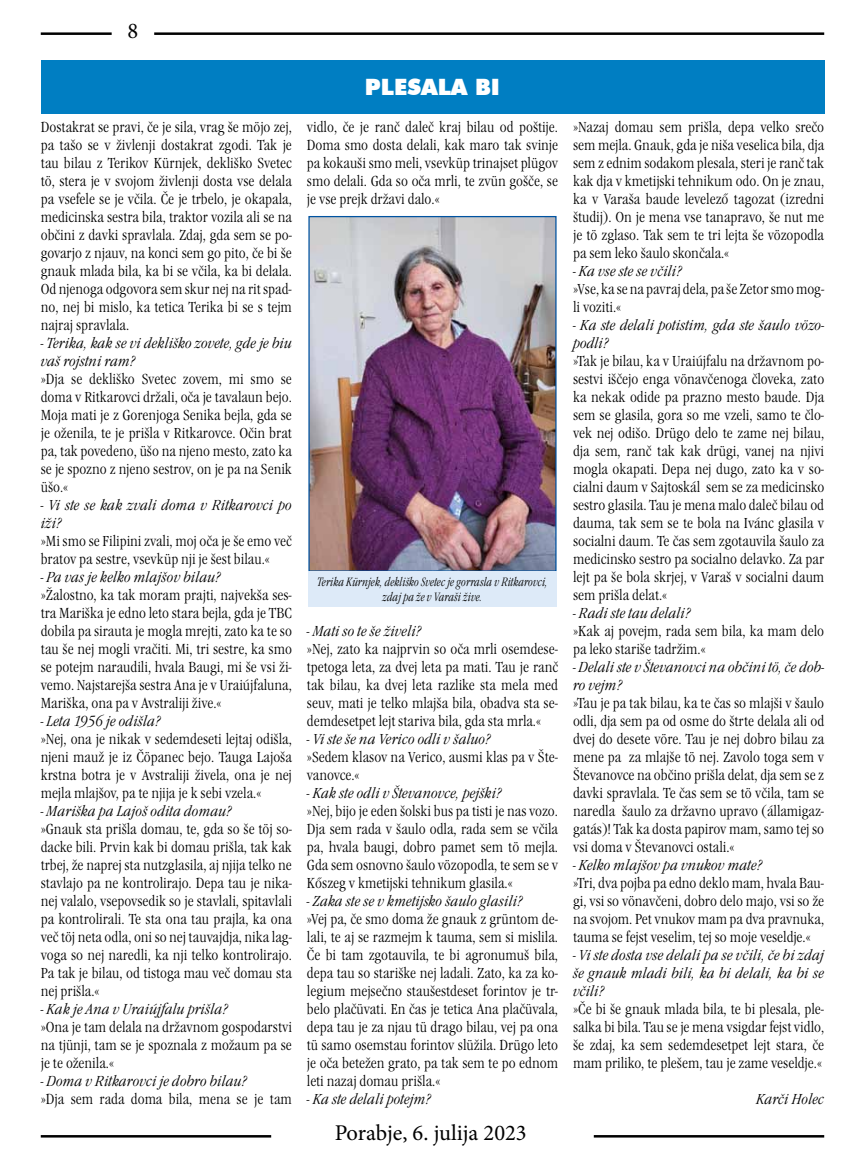
<style>
.page{position:relative;width:865px;height:1170px;background:#fff}
.page>*{position:absolute;margin:0;border:0;box-sizing:border-box;transform-origin:0 0}
.t1{font:22.5px "Minion Pro";color:#000}
.t2{font:900 22.5px "Futura BT";color:#fff}
.t3{font:15px/18px "Garamond Itc TEE Ligh Cond";color:#000;text-align:justify;scale:1.05 1}
.t4{font:15px/18px "Garamond Itc TEE Ligh Cond Ital";color:#000;scale:1.05 1}
.t5{font:12.5px/15px "Garamond Itc TEE Ligh Cond Ital";color:#000;text-align:center;scale:.9 1}
</style>
<div class="page">
<hr style="left:41px;top:32px;width:71px;height:3px;background:#000">
<hr style="left:154px;top:32px;width:670px;height:3px;background:#000">
<hr style="left:41px;top:1134px;width:230px;height:3px;background:#000">
<hr style="left:594px;top:1134px;width:230px;height:3px;background:#000">
<div style="left:41px;top:60px;width:783px;height:53px;background:#007ec2"></div>
<img style="left:310px;top:218px;width:244px;height:351px">
<div style="left:308px;top:216px;width:248px;height:355px;border:1px solid #0053a1"></div>
<div style="left:308px;top:571px;width:248px;height:36px;background:#ddeaf8"></div>
<h1 class="t1" style="left:127px;top:15px;width:12px">8</h1>
<p class="t3" style="left:41px;top:118px;width:241px">Dostakrat se pravi, če je sila, vrag še möjo zej, pa tašo se v živlenji dostakrat zgodi. Tak je tau bilau z Terikov Kürnjek, dekliško Svetec tö, stera je v svojom živlenji dosta vse delala pa vsefele se je včila. Če je trbelo, je okapala, medicinska sestra bila, traktor vozila ali se na občini z davki spravlala. Zdaj, gda sem se po&shy;govarjo z njauv, na konci sem go pito, če bi še gnauk mlada bila, ka bi se včila, ka bi delala.<br>Od njenoga odgovora sem skur nej na rit spad&shy;no, nej bi mislo, ka tetica Terika bi se s tejm najraj spravlala.</p>
<p class="t4" style="left:41px;top:334px;width:241px">- Terika, kak se vi dekliško zovete, gde je biu vaš rojstni ram?</p>
<p class="t3" style="left:41px;top:370px;width:241px">»Dja se dekliško Svetec zovem, mi smo se doma v Ritkarovci držali, oča je tavalaun bejo.<br>Moja mati je z Gorenjoga Senika bejla, gda se je oženila, te je prišla v Ritkarovce. Očin brat pa, tak povedeno, üšo na njeno mesto, zato ka se je spozno z njeno sestrov, on je pa na Senik üšo.«</p>
<p class="t4" style="left:41px;top:496px;width:241px">- Vi ste se kak zvali doma v Ritkarovci po iži?</p>
<p class="t3" style="left:41px;top:532px;width:241px">»Mi smo se Filipini zvali, moj oča je še emo več bratov pa sestre, vsevküp nji je šest bilau.«</p>
<p class="t4" style="left:41px;top:568px;width:173px">- Pa vas je kelko mlajšov bilau?</p>
<p class="t3" style="left:41px;top:586px;width:241px">»Žalostno, ka tak moram prajti, najvekša ses&shy;tra Mariška je edno leto stara bejla, gda je TBC dobila pa sirauta je mogla mrejti, zato ka te so tau še nej mogli vračiti. Mi, tri sestre, ka smo se potejm naraudili, hvala Baugi, mi še vsi ži&shy;vemo. Najstarejša sestra Ana je v Uraiújfaluna, Mariška, ona pa v Avstraliji žive.«</p>
<p class="t4" style="left:41px;top:712px;width:116px">- Leta 1956 je odišla?</p>
<p class="t3" style="left:41px;top:730px;width:241px">»Nej, ona je nikak v sedemdeseti lejtaj odišla, njeni mauž je iz Čöpanec bejo. Tauga Lajoša krstna botra je v Avstraliji živela, ona je nej mejla mlajšov, pa te njija je k sebi vzela.«</p>
<p class="t4" style="left:41px;top:802px;width:184px">- Mariška pa Lajoš odita domau?</p>
<p class="t3" style="left:41px;top:820px;width:241px">»Gnauk sta prišla domau, te, gda so še töj so&shy;dacke bili. Prvin kak bi domau prišla, tak kak trbej, že naprej sta nutzglasila, aj njija telko ne stavlajo pa ne kontrolirajo. Depa tau je nika&shy;nej valalo, vsepovsedik so je stavlali, spitavlali pa kontrolirali. Te sta ona tau prajla, ka ona več töj neta odla, oni so nej tauvajdja, nika lag&shy;voga so nej naredli, ka nji telko kontrolirajo.<br>Pa tak je bilau, od tistoga mau več domau sta nej prišla.«</p>
<p class="t4" style="left:41px;top:1000px;width:180px">- Kak je Ana v Uraiújfalu prišla?</p>
<p class="t3" style="left:41px;top:1018px;width:241px">»Ona je tam delala na državnom gospodarstvi na tjünji, tam se je spoznala z možaum pa se je te oženila.«</p>
<p class="t4" style="left:41px;top:1072px;width:198px">- Doma v Ritkarovci je dobro bilau?</p>
<p class="t3" style="left:41px;top:1090px;width:241px">»Dja sem rada doma bila, mena se je tam</p>
<h1 class="t2" style="left:365px;top:74px;width:32px">PLESALA</h1>
<h1 class="t2" style="left:475px;top:74px;width:23px">BI</h1>
<p class="t3" style="left:307px;top:118px;width:241px">vidlo, če je ranč daleč kraj bilau od poštije.<br>Doma smo dosta delali, kak maro tak svinje pa kokauši smo meli, vsevküp trinajset plügov smo delali. Gda so oča mrli, te zvün gošče, se je vse prejk državi dalo.«</p>
<p class="t5" style="left:317px;top:575px;width:257px">Terika Kürnjek, dekliško Svetec je gorrasla v Ritkarovci, zdaj pa že v Varaši žive.</p>
<p class="t4" style="left:307px;top:622px;width:111px">- Mati so te še živeli?</p>
<p class="t3" style="left:307px;top:640px;width:241px">»Nej, zato ka najprvin so oča mrli osemdese&shy;tpetoga leta, za dvej leta pa mati. Tau je ranč tak bilau, ka dvej leta razlike sta mela med seuv, mati je telko mlajša bila, obadva sta se&shy;demdesetpet lejt stariva bila, gda sta mrla.«</p>
<p class="t4" style="left:307px;top:730px;width:177px">- Vi ste še na Verico odli v šaluo?</p>
<p class="t3" style="left:307px;top:748px;width:241px">»Sedem klasov na Verico, ausmi klas pa v Šte&shy;vanovce.«</p>
<p class="t4" style="left:307px;top:784px;width:187px">- Kak ste odli v Števanovce, pejški?</p>
<p class="t3" style="left:307px;top:802px;width:241px">»Nej, bijo je eden šolski bus pa tisti je nas vozo.<br>Dja sem rada v šaulo odla, rada sem se včila pa, hvala baugi, dobro pamet sem tö mejla.<br>Gda sem osnovno šaulo vözopodla, te sem se v Kőszeg v kmetijski tehnikum glasila.«</p>
<p class="t4" style="left:307px;top:892px;width:207px">- Zaka ste se v kmetijsko šaulo glasili?</p>
<p class="t3" style="left:307px;top:910px;width:241px">»Vej pa, če smo doma že gnauk z grüntom de&shy;lali, te aj se razmejm k tauma, sem si mislila.<br>Če bi tam zgotauvila, te bi agronumuš bila, depa tau so stariške nej ladali. Zato, ka za ko&shy;legium mejsečno staušestdeset forintov je tr&shy;belo plačüvati. En čas je tetica Ana plačüvala, depa tau je za njau tü drago bilau, vej pa ona tü samo osemstau forintov slüžila. Drügo leto je oča betežen grato, pa tak sem te po ednom leti nazaj domau prišla.«</p>
<p class="t4" style="left:307px;top:1090px;width:120px">- Ka ste delali potejm?</p>
<h1 class="t1" style="left:335px;top:1117px;width:194px">Porabje, 6. julija 2023</h1>
<p class="t3" style="left:573px;top:118px;width:241px">»Nazaj domau sem prišla, depa velko srečo sem mejla. Gnauk, gda je niša veselica bila, dja sem z ednim sodakom plesala, steri je ranč tak kak dja v kmetijski tehnikum odo. On je znau, ka v Varaša baude levelező tagozat (izredni študij). On je mena vse tanapravo, še nut me je tö zglaso. Tak sem te tri lejta še vözopodla pa sem leko šaulo skončala.«</p>
<p class="t4" style="left:573px;top:262px;width:105px">- Ka vse ste se včili?</p>
<p class="t3" style="left:573px;top:280px;width:241px">»Vse, ka se na pavraj dela, pa še Zetor smo mog&shy;li voziti.«</p>
<p class="t4" style="left:573px;top:316px;width:241px">- Ka ste delali potistim, gda ste šaulo vözo&shy;podli?</p>
<p class="t3" style="left:573px;top:352px;width:241px">»Tak je bilau, ka v Uraiújfalu na državnom po&shy;sestvi iščejo enga vönavčenoga človeka, zato ka nekak odide pa prazno mesto baude. Dja sem se glasila, gora so me vzeli, samo te člo&shy;vek nej odišo. Drügo delo te zame nej bilau, dja sem, ranč tak kak drügi, vanej na njivi mogla okapati. Depa nej dugo, zato ka v so&shy;cialni daum v Sajtoskál sem se za medicinsko sestro glasila. Tau je mena malo daleč bilau od dauma, tak sem se te bola na Ivánc glasila v socialni daum. Te čas sem zgotauvila šaulo za medicinsko sestro pa socialno delavko. Za par lejt pa še bola skrjej, v Varaš v socialni daum sem prišla delat.«</p>
<p class="t4" style="left:573px;top:604px;width:114px">- Radi ste tau delali?</p>
<p class="t3" style="left:573px;top:622px;width:241px">»Kak aj povejm, rada sem bila, ka mam delo pa leko stariše tadržim.«</p>
<p class="t4" style="left:573px;top:658px;width:241px">- Delali ste v Števanovci na občini tö, če dob&shy;ro vejm?</p>
<p class="t3" style="left:573px;top:694px;width:241px">»Tau je pa tak bilau, ka te čas so mlajši v šaulo odli, dja sem pa od osme do štrte delala ali od dvej do desete vöre. Tau je nej dobro bilau za mene pa za mlajše tö nej. Zavolo toga sem v Števanovce na občino prišla delat, dja sem se z davki spravlala. Te čas sem se tö včila, tam se naredla šaulo za državno upravo (államigaz&shy;gatás)! Tak ka dosta papirov mam, samo tej so vsi doma v Števanovci ostali.«</p>
<p class="t4" style="left:573px;top:856px;width:182px">- Kelko mlajšov pa vnukov mate?</p>
<p class="t3" style="left:573px;top:874px;width:241px">»Tri, dva pojba pa edno deklo mam, hvala Bau&shy;gi, vsi so vönavčeni, dobro delo majo, vsi so že na svojom. Pet vnukov mam pa dva pravnuka, tauma se fejst veselim, tej so moje veseldje.«</p>
<p class="t4" style="left:573px;top:946px;width:241px;text-align:justify">- Vi ste dosta vse delali pa se včili, če bi zdaj še gnauk mladi bili, ka bi delali, ka bi se včili?</p>
<p class="t3" style="left:573px;top:1000px;width:241px">»Če bi še gnauk mlada bila, te bi plesala, ple&shy;salka bi bila. Tau se je mena vsigdar fejst vidlo, še zdaj, ka sem sedemdesetpet lejt stara, če mam priliko, te plešem, tau je zame veseldje.«</p>
<p class="t4" style="left:756px;top:1090px;width:66px">Karči Holec</p>
</div>
